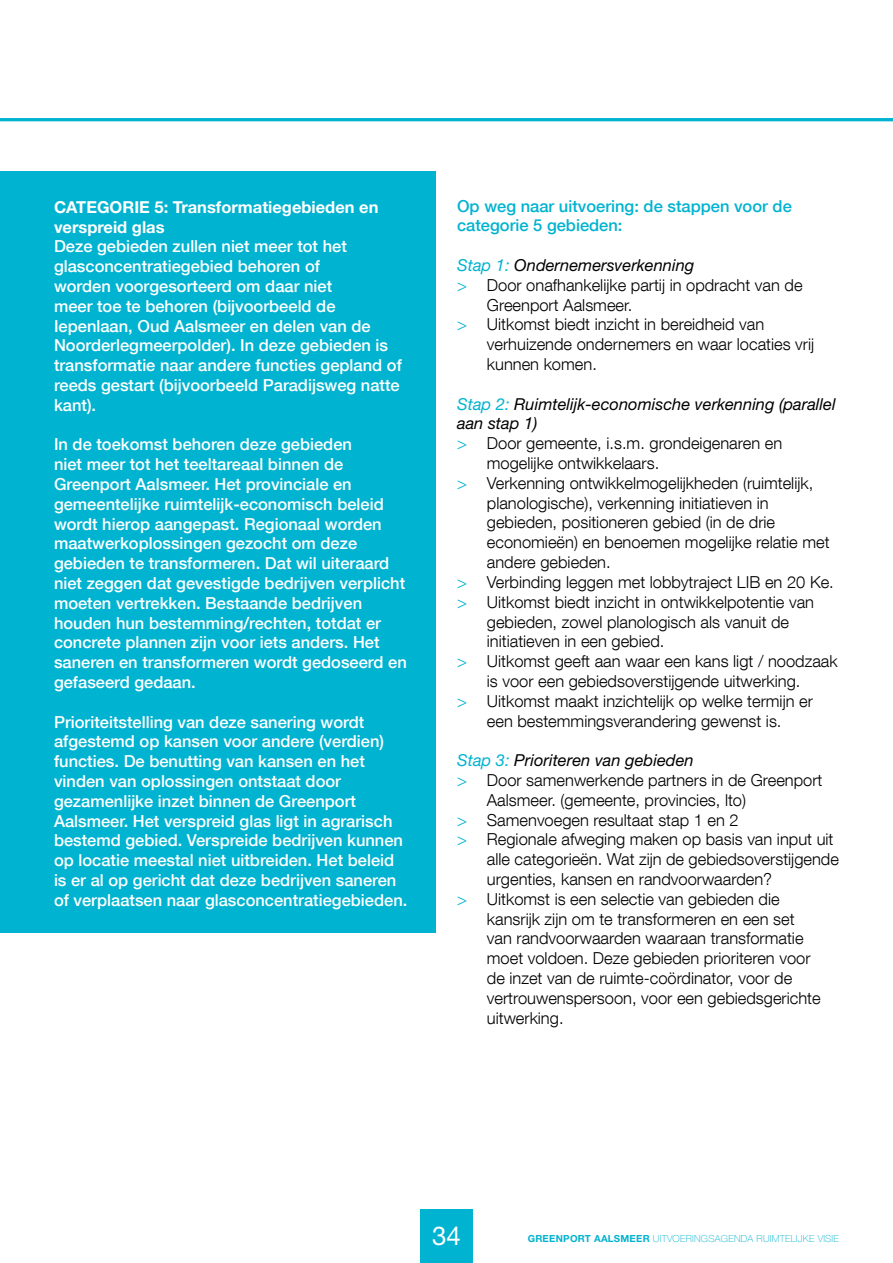
<style>
.page{position:relative;width:893px;height:1263px;background:#fff}
.page>*{position:absolute;margin:0;border:0;box-sizing:border-box;transform-origin:0 0}
.t1{font:25.95px "Helvetica Neue";color:#fff}
.t2{font:300 16.5px "Helvetica Neue LT Com";color:#000}
.t3{font:500 16.5px/19.8px "Helvetica Neue LT Com";color:#fff}
.t4{font:italic 16.5px/19.8px "Helvetica Neue";color:#000}
.t5{font:500 16.5px/19.8px "Helvetica Neue LT Com";color:#00b3d0}
.t6{font:700 16.5px/19.8px "Helvetica Neue";color:#fff}
.t7{font:100 9.75px "Helvetica Neue";letter-spacing:.025em;color:#00b3d0}
.t8{font:700 9.75px "Helvetica Neue";color:#00b3d0}
.s1{color:#00b3d0}
.s2{font-weight:700}
</style>
<div class="page">
<hr style="left:0;top:118px;width:893px;height:3px;background:#00b3d0">
<div style="left:0;top:171px;width:436px;height:762px;background:#00b3d0"></div>
<div style="left:420px;top:1210px;width:53px;height:53px;background:#00b3d0"></div>
<p class="t6" style="left:54px;top:197px;width:326px">Categorie 5: Transformatiegebieden en verspreid glas</p>
<p class="t3" style="left:54px;top:236px;width:349px">Deze gebieden zullen niet meer tot het glasconcentratiegebied behoren of<br>worden voorgesorteerd om daar niet<br>meer toe te behoren (bijvoorbeeld de Iepenlaan, Oud Aalsmeer en delen van de Noorderlegmeerpolder). In deze gebieden is transformatie naar andere functies gepland of reeds gestart (bijvoorbeeld Paradijsweg natte kant).</p>
<p class="t3" style="left:54px;top:434px;width:354px">In de toekomst behoren deze gebieden<br>niet meer tot het teeltareaal binnen de Greenport Aalsmeer. Het provinciale en gemeentelijke ruimtelijk-economisch beleid wordt hierop aangepast. Regionaal worden maatwerkoplossingen gezocht om deze gebieden te transformeren. Dat wil uiteraard niet zeggen dat gevestigde bedrijven verplicht moeten vertrekken. Bestaande bedrijven houden hun bestemming/rechten, totdat er concrete plannen zijn voor iets anders. Het saneren en transformeren wordt gedoseerd en gefaseerd gedaan.</p>
<p class="t3" style="left:54px;top:712px;width:355px">Prioriteitstelling van deze sanering wordt afgestemd op kansen voor andere (verdien) functies. De benutting van kansen en het vinden van oplossingen ontstaat door gezamenlijke inzet binnen de Greenport Aalsmeer. Het verspreid glas ligt in agrarisch bestemd gebied. Verspreide bedrijven kunnen op locatie meestal niet uitbreiden. Het beleid is er al op gericht dat deze bedrijven saneren of verplaatsen naar glasconcentratiegebieden.</p>
<p class="t5" style="left:457px;top:196px;width:336px">Op weg naar uitvoering: de stappen voor de categorie 5 gebieden:</p>
<p class="t4" style="left:457px;top:255px;width:239px"><span class="s1">Stap 1:</span> Ondernemersverkenning</p>
<p class="t2" style="left:457px;top:275px;width:347px"><span class="s1">&gt;</span> Door onafhankelijke partij in opdracht van de</p>
<p class="t2" style="left:487px;top:295px;width:147px">Greenport Aalsmeer.</p>
<p class="t2" style="left:457px;top:314px;width:309px"><span class="s1">&gt;</span> Uitkomst biedt inzicht in bereidheid van</p>
<p class="t2" style="left:487px;top:334px;width:329px">verhuizende ondernemers en waar locaties vrij</p>
<p class="t2" style="left:487px;top:354px;width:112px">kunnen komen.</p>
<p class="t4" style="left:457px;top:394px;width:380px"><span class="s1">Stap 2:</span> Ruimtelijk-economische verkenning (parallel aan stap 1)</p>
<p class="t2" style="left:457px;top:433px;width:327px"><span class="s1">&gt;</span> Door gemeente, i.s.m. grondeigenaren en</p>
<p class="t2" style="left:487px;top:453px;width:174px">mogelijke ontwikkelaars.</p>
<p class="t2" style="left:457px;top:473px;width:358px"><span class="s1">&gt;</span> Verkenning ontwikkelmogelijkheden (ruimtelijk,</p>
<p class="t2" style="left:487px;top:493px;width:283px">planologische), verkenning initiatieven in</p>
<p class="t2" style="left:487px;top:512px;width:290px">gebieden, positioneren gebied (in de drie</p>
<p class="t2" style="left:487px;top:532px;width:344px">economieën) en benoemen mogelijke relatie met</p>
<p class="t2" style="left:487px;top:552px;width:125px">andere gebieden.</p>
<p class="t2" style="left:457px;top:572px;width:378px"><span class="s1">&gt;</span> Verbinding leggen met lobbytraject LIB en 20 Ke.</p>
<p class="t2" style="left:457px;top:592px;width:359px"><span class="s1">&gt;</span> Uitkomst biedt inzicht in ontwikkelpotentie van</p>
<p class="t2" style="left:487px;top:611px;width:304px">gebieden, zowel planologisch als vanuit de</p>
<p class="t2" style="left:487px;top:631px;width:179px">initiatieven in een gebied.</p>
<p class="t2" style="left:457px;top:651px;width:382px"><span class="s1">&gt;</span> Uitkomst geeft aan waar een kans ligt / noodzaak</p>
<p class="t2" style="left:487px;top:671px;width:315px">is voor een gebiedsoverstijgende uitwerking.</p>
<p class="t2" style="left:457px;top:691px;width:357px"><span class="s1">&gt;</span> Uitkomst maakt inzichtelijk op welke termijn er</p>
<p class="t2" style="left:487px;top:710px;width:296px">een bestemmingsverandering gewenst is.</p>
<p class="t4" style="left:457px;top:750px;width:238px"><span class="s1">Stap 3:</span> Prioriteren van gebieden</p>
<p class="t2" style="left:457px;top:770px;width:367px"><span class="s1">&gt;</span> Door samenwerkende partners in de Greenport</p>
<p class="t2" style="left:487px;top:790px;width:261px">Aalsmeer. (gemeente, provincies, lto)</p>
<p class="t2" style="left:457px;top:809px;width:283px"><span class="s1">&gt;</span> Samenvoegen resultaat stap 1 en 2</p>
<p class="t2" style="left:457px;top:829px;width:378px"><span class="s1">&gt;</span> Regionale afweging maken op basis van input uit</p>
<p class="t2" style="left:487px;top:849px;width:354px">alle categorieën. Wat zijn de gebiedsoverstijgende</p>
<p class="t2" style="left:487px;top:869px;width:287px">urgenties, kansen en randvoorwaarden?</p>
<p class="t2" style="left:457px;top:889px;width:324px"><span class="s1">&gt;</span> Uitkomst is een selectie van gebieden die</p>
<p class="t2" style="left:487px;top:908px;width:309px">kansrijk zijn om te transformeren en een set</p>
<p class="t2" style="left:487px;top:928px;width:318px">van randvoorwaarden waaraan transformatie</p>
<p class="t2" style="left:487px;top:948px;width:325px">moet voldoen. Deze gebieden prioriteren voor</p>
<p class="t2" style="left:487px;top:968px;width:307px">de inzet van de ruimte-coördinator, voor de</p>
<p class="t2" style="left:487px;top:988px;width:335px">vertrouwenspersoon, voor een gebiedsgerichte</p>
<p class="t2" style="left:487px;top:1007px;width:78px">uitwerking.</p>
<h1 class="t1" style="left:432px;top:1221px;width:30px">34</h1>
<p class="t8" style="left:528px;top:1232px;width:8px">GREENPORT</p>
<p class="t8" style="left:594px;top:1232px;width:15px">aALSMEE</p>
<p class="t7" style="left:643px;top:1233px;width:198px"><span class="s2">r</span> UITVOERINGSAGENDA RUIMTELIJKE VISIE</p>
</div>
